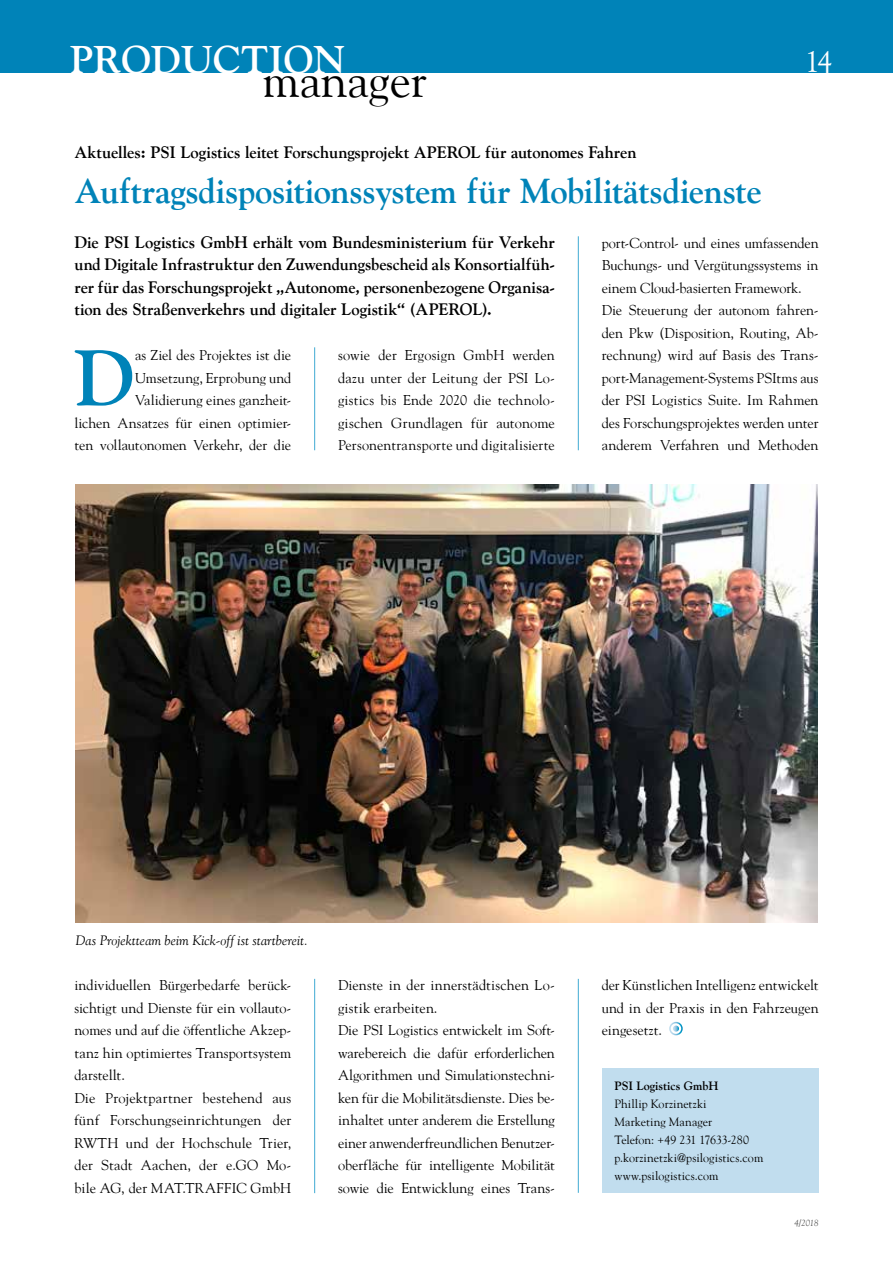
<style>
.page{position:relative;width:893px;height:1263px;background:#fff}
.page>*{position:absolute;margin:0;border:0;box-sizing:border-box;transform-origin:0 0}
.t1{font:700 77.85px "Goudy";color:#0083b8}
.t2{font:47.7px "Goudy";color:#000}
.t3{font:700 38.4px "Goudy";color:#fff}
.t4{font:700 34.5px "Goudy";letter-spacing:-.01em;color:#0083b8}
.t5{font:30px "Goudy";color:#fff}
.t6{font:700 16.5px/22.5px "Goudy";letter-spacing:-.01em;color:#000;text-align:justify}
.t7{font:14.25px/22.5px "Goudy";color:#000}
.t8{font:italic 13.5px "Goudy";letter-spacing:.01em;color:#000}
.t9{font:12px/18px "Goudy";letter-spacing:.01em;color:#000}
.t10{font:700 12px "Goudy";color:#000}
.t11{font:italic 9px "Goudy";color:#565655}
</style>
<div class="page">
<div style="left:0;top:0;width:893px;height:72px;background:#0083b8"></div>
<div style="left:669px;top:1022px;width:14px;height:13px;border:2px solid #fff;border-radius:50%"></div>
<svg style="left:673px;top:1025px;width:6px;height:7px"></svg>
<div style="left:602px;top:1068px;width:217px;height:125px;background:#c1ddee"></div>
<img style="left:76px;top:485px;width:741px;height:438px">
<hr style="left:578px;top:236px;width:1px;height:214px;background:#40aad3">
<hr style="left:314px;top:347px;width:1px;height:103px;background:#40aad3">
<hr style="left:578px;top:979px;width:1px;height:214px;background:#40aad3">
<hr style="left:314px;top:979px;width:1px;height:214px;background:#40aad3">
<h3 class="t3" style="left:70px;top:36px;width:277px">production</h3>
<h2 class="t2" style="left:263px;top:51px;width:166px">manager</h2>
<h3 class="t5" style="left:805px;top:43px;width:29px">14</h3>
<p class="t6" style="left:74px;top:140px;width:564px">Aktuelles: PSI Logistics leitet Forschungsprojekt APEROL für autonomes Fahren</p>
<h3 class="t4" style="left:74px;top:169px;width:689px">Auftragsdispositionssystem für Mobilitätsdienste</h3>
<p class="t6" style="left:74px;top:230px;width:482px">Die PSI Logistics GmbH erhält vom Bundesministerium für Verkehr und Digitale Infrastruktur den Zuwendungsbescheid als Konsortialfüh&shy;rer für das Forschungsprojekt „Autonome, personenbezogene Organisa&shy;tion des Straßenverkehrs und digitaler Logistik“ (APEROL).</p>
<h1 class="t1" style="left:74px;top:330px;width:62px">D</h1>
<p class="t7" style="left:602px;top:231px;width:218px">port-Control- und eines umfassenden Buchungs- und Vergütungssystems in einem Cloud-basierten Framework.<br>Die Steuerung der autonom fahren&shy;den Pkw (Disposition, Routing, Ab&shy;rechnung) wird auf Basis des Trans&shy;port-Management-Systems PSItms aus der PSI Logistics Suite. Im Rahmen des Forschungsprojektes werden unter anderem Verfahren und Methoden</p>
<p class="t7" style="left:74px;top:344px;width:218px;text-align:right">as Ziel des Projektes ist die<br>Umsetzung, Erprobung und<br>Validierung eines ganzheit-<br>lichen Ansatzes für einen optimier&shy;ten vollautonomen Verkehr, der die</p>
<p class="t7" style="left:338px;top:344px;width:218px;text-align:justify">sowie der Ergosign GmbH werden dazu unter der Leitung der PSI Lo&shy;gistics bis Ende 2020 die technolo&shy;gischen Grundlagen für autonome Personentransporte und digitalisierte</p>
<p class="t8" style="left:76px;top:932px;width:234px">Das Projektteam beim Kick-off ist startbereit.</p>
<p class="t7" style="left:74px;top:974px;width:218px">individuellen Bürgerbedarfe berück&shy;sichtigt und Dienste für ein vollauto&shy;nomes und auf die öffentliche Akzep&shy;tanz hin optimiertes Transportsystem darstellt.<br>Die Projektpartner bestehend aus fünf Forschungseinrichtungen der<br>RWTH und der Hochschule Trier, der Stadt Aachen, der e.GO Mo&shy;bile AG, der MAT.TRAFFIC GmbH</p>
<p class="t7" style="left:338px;top:974px;width:218px">Dienste in der innerstädtischen Lo&shy;gistik erarbeiten.<br>Die PSI Logistics entwickelt im Soft&shy;warebereich die dafür erforderlichen Algorithmen und Simulationstechni&shy;ken für die Mobilitätsdienste. Dies be&shy;inhaltet unter anderem die Erstellung einer anwenderfreundlichen Benutzer&shy;oberfläche für intelligente Mobilität sowie die Entwicklung eines Trans-</p>
<p class="t7" style="left:602px;top:974px;width:218px;text-align:justify">der Künstlichen Intelligenz entwickelt und in der Praxis in den Fahrzeugen eingesetzt.</p>
<p class="t10" style="left:614px;top:1079px;width:105px">PSI Logistics GmbH</p>
<p class="t9" style="left:614px;top:1095px;width:150px">Phillip Korzinetzki<br>Marketing Manager<br>Telefon: +49 231 17633-280 p.korzinetzki@psilogistics.com www.psilogistics.com</p>
<p class="t11" style="left:794px;top:1217px;width:26px">4/2018</p>
</div>
